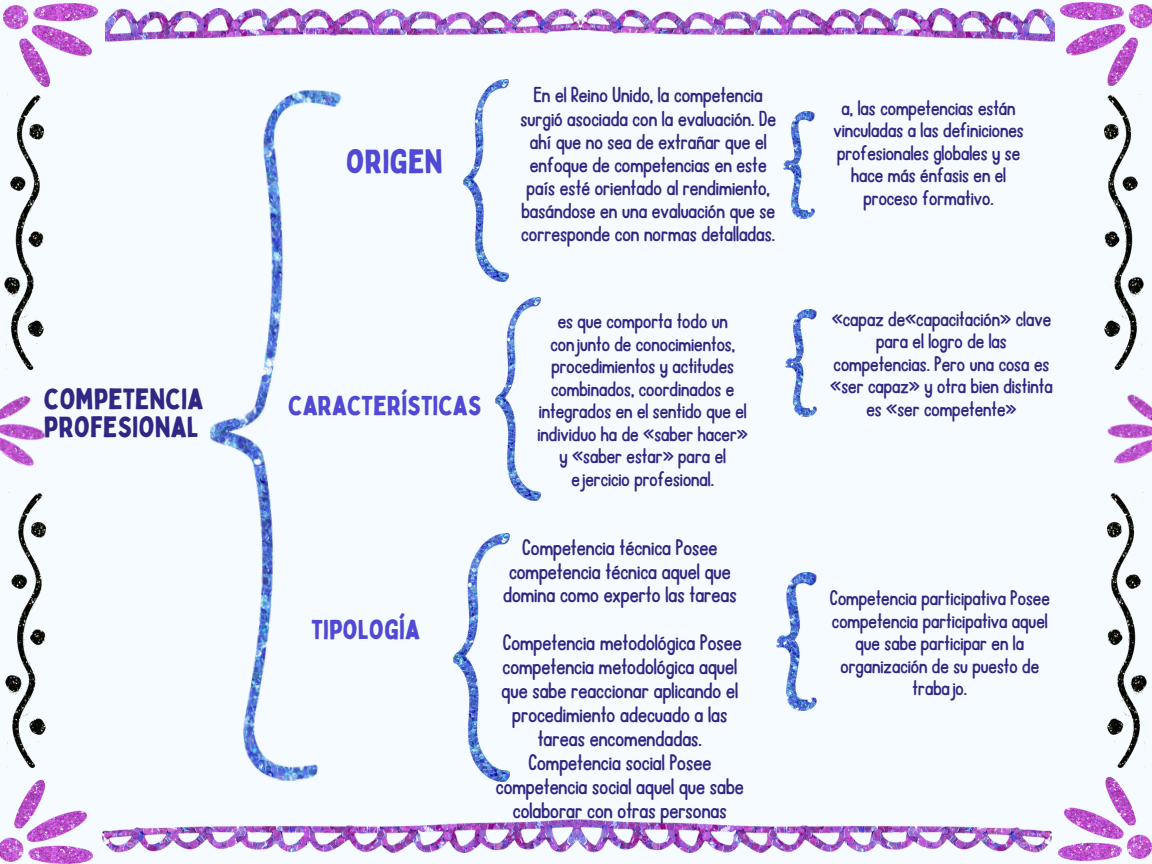
<style>
.page{position:relative;width:1152px;height:864px;background:#f5fbff}
.page>*{position:absolute;margin:0;border:0;box-sizing:border-box;transform-origin:0 0}
.t1{font:33px "Bobby Jones";color:#5148d4}
.t2{font:28.65px/28.2px "Bobby Jones";color:#302783}
.t3{font:26.85px "Bobby Jones";color:#5148d4}
.t4{font:23.85px/23.9px "Ballpoint";color:#302783;text-align:center}
.t5{font:23.1px/23.1px "Ballpoint";color:#302783;text-align:center}
.t6{font:22.5px/22.5px "Ballpoint";color:#302783;text-align:center}
</style>
<div class="page">
<img style="left:210px;top:90px;width:132px;height:691px">
<img style="left:784px;top:111px;width:30px;height:107px">
<img style="left:453px;top:533px;width:56px;height:249px">
<img style="left:463px;top:79px;width:45px;height:203px">
<img style="left:786px;top:309px;width:30px;height:107px">
<img style="left:777px;top:572px;width:39px;height:139px">
<img style="left:1059px;top:778px;width:93px;height:83px">
<img style="left:0;top:780px;width:92px;height:84px">
<img style="left:4px;top:3px;width:93px;height:83px">
<img style="left:103px;top:819px;width:948px;height:34px">
<img style="left:105px;top:8px;width:949px;height:34px">
<img style="left:1061px;top:2px;width:91px;height:84px">
<img style="left:4px;top:95px;width:40px;height:274px">
<img style="left:1104px;top:95px;width:42px;height:274px">
<img style="left:0;top:395px;width:46px;height:71px">
<img style="left:1107px;top:394px;width:45px;height:70px">
<img style="left:5px;top:493px;width:40px;height:274px">
<img style="left:1107px;top:493px;width:42px;height:274px">
<img style="left:496px;top:298px;width:45px;height:202px">
<h1 class="t2" style="left:44px;top:384px;width:161px">COMPETENCIA<br>PROFESIONAL</h1>
<h2 class="t1" style="left:346px;top:141px;width:99px">ORIGEN</h2>
<p class="t5" style="left:521px;top:84px;width:257px">En el Reino Unido, la competencia surgió asociada con la evaluación. De ahí que no sea de extrañar que el enfoque de competencias en este país esté orientado al rendimiento, basándose en una evaluación que se corresponde con normas detalladas.</p>
<h2 class="t3" style="left:288px;top:389px;width:195px">CARACTERÍSTICAS</h2>
<p class="t6" style="left:538px;top:310px;width:212px">es que comporta todo un conjunto de conocimientos, procedimientos y actitudes combinados, coordinados e integrados en el sentido que el individuo ha de «saber hacer» y «saber estar» para el ejercicio profesional.</p>
<p class="t3" style="left:312px;top:613px;width:110px">TIPOLOGÍA</p>
<h2 class="t4" style="left:503px;top:536px;width:235px">Competencia técnica Posee competencia técnica aquel que domina como experto las tareas</h2>
<p class="t4" style="left:496px;top:631px;width:249px">Competencia metodológica Posee competencia metodológica aquel que sabe reaccionar aplicando el procedimiento adecuado a las tareas encomendadas.<br>Competencia social Posee competencia social aquel que sabe colaborar con otras personas</p>
<p class="t6" style="left:833px;top:97px;width:192px">a, las competencias están vinculadas a las definiciones profesionales globales y se hace más énfasis en el proceso formativo.</p>
<p class="t6" style="left:830px;top:308px;width:224px">«capaz de«capacitación» clave para el logro de las competencias. Pero una cosa es «ser capaz» y otra bien distinta es «ser competente»</p>
<p class="t6" style="left:830px;top:587px;width:221px">Competencia participativa Posee competencia participativa aquel que sabe participar en la organización de su puesto de trabajo.</p>
</div>
